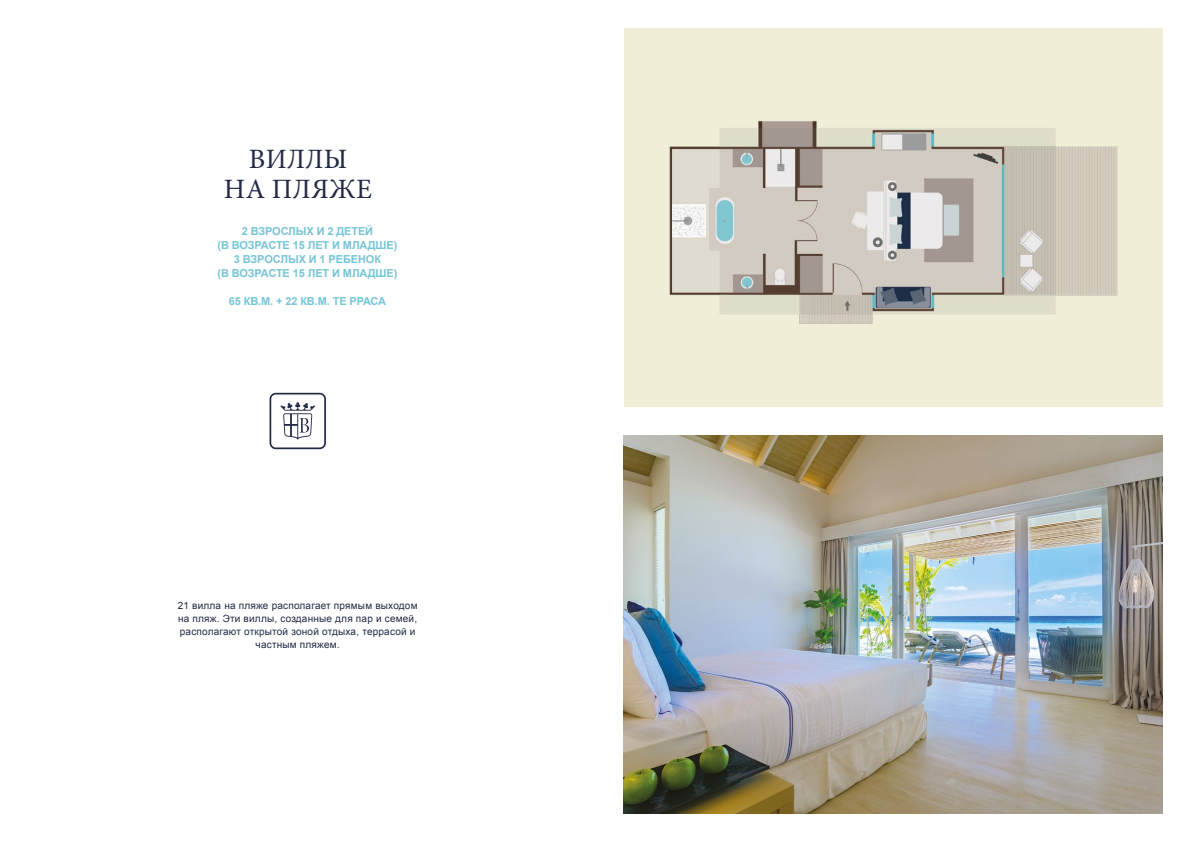
<style>
.page{position:relative;width:1191px;height:842px;background:#fff}
.page>*{position:absolute;margin:0;border:0;box-sizing:border-box;transform-origin:0 0}
.t1{font:28px/30px "Minion Pro";letter-spacing:.01em;color:#222a45;text-align:center}
.t2{font:700 11px/14px "Arial";letter-spacing:-.01em;color:#77c5d6;text-align:center}
.t3{font:10px/13px "Arial";letter-spacing:.02em;color:#222a45;text-align:center}
</style>
<div class="page">
<svg style="left:269px;top:393px;width:57px;height:56px"></svg>
<div style="left:624px;top:28px;width:538px;height:379px;background:#f1eed8"></div>
<img style="left:624px;top:435px;width:538px;height:379px">
<img style="left:669px;top:121px;width:449px;height:203px">
<h1 class="t1" style="left:224px;top:144px;width:150px">ВИЛЛЫ<br>НА ПЛЯЖЕ</h1>
<p class="t2" style="left:217px;top:224px;width:181px">2 ВЗРОСЛЫХ И 2 ДЕТЕЙ<br>(В ВОЗРАСТЕ 15 ЛЕТ И МЛАДШЕ)<br>3 ВЗРОСЛЫХ И 1 РЕБЕНОК<br>(В ВОЗРАСТЕ 15 ЛЕТ И МЛАДШЕ)</p>
<p class="t2" style="left:229px;top:294px;width:159px">65 КВ.М. + 22 КВ.М. ТЕ РРАСА</p>
<p class="t3" style="left:178px;top:599px;width:241px">21 вилла на пляже располагает прямым выходом на пляж. Эти виллы, созданные для пар и семей, располагают открытой зоной отдыха, террасой и частным пляжем.</p>
</div>
